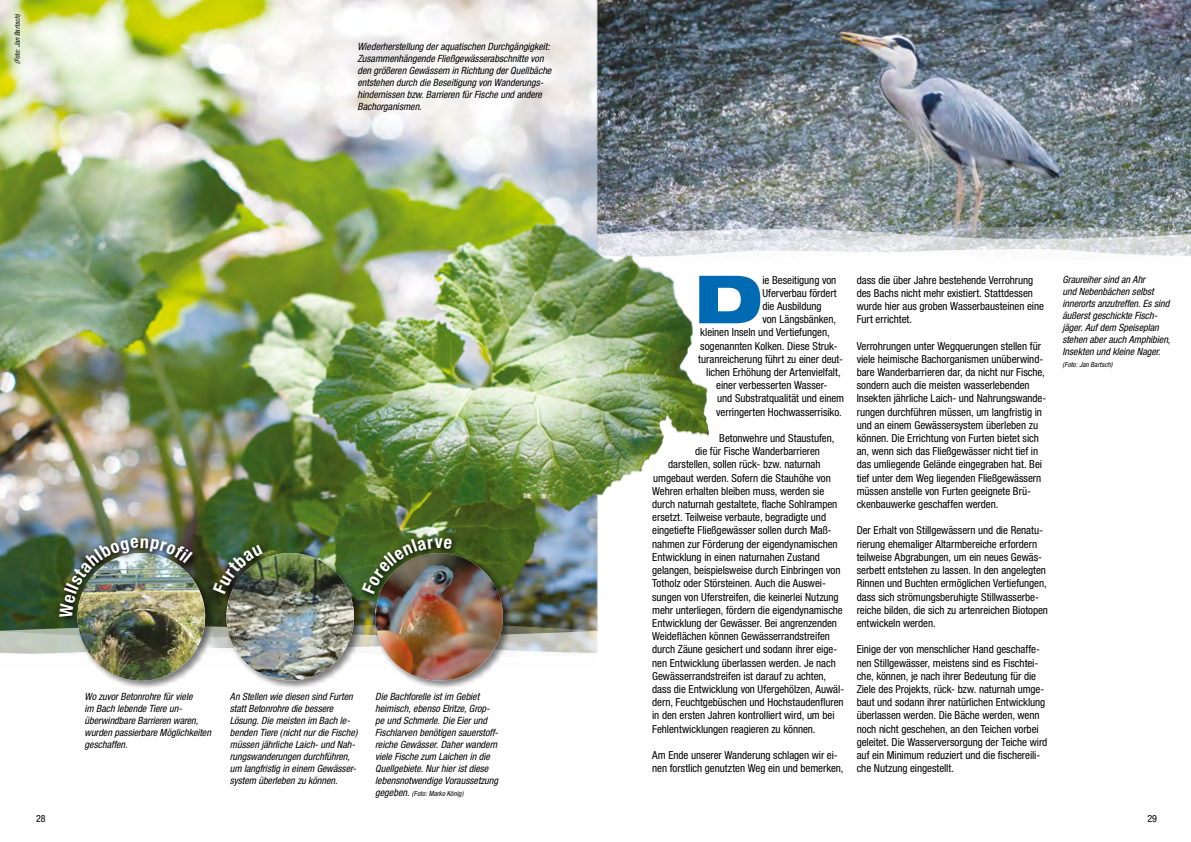
<style>
.page{position:relative;width:1191px;height:842px;background:#fff}
.page>*{position:absolute;margin:0;border:0;box-sizing:border-box;transform-origin:0 0}
.t1{font:900 expanded 66.5px "Helvetica Neue";color:#006ab3}
.t2{font:condensed 11px/13.2px "Helvetica Neue";letter-spacing:-.005em;color:#000}
.t3{font:italic condensed 10px/12px "Helvetica Neue";color:#000}
.t4{font:condensed 10px "Helvetica Neue";color:#000}
.t5{font:italic condensed 7px "Helvetica Neue";letter-spacing:.005em;color:#000}
.s1{font-size:10px}
</style>
<div class="page">
<img style="left:740px;top:0;width:451px;height:227px">
<svg style="left:740px;top:227px;width:451px;height:29px"></svg>
<img style="left:0;top:0;width:740px;height:624px">
<svg style="left:0;top:624px;width:598px;height:30px;background:#b1b6aa"></svg>
<div style="left:225px;top:552px;width:138px;height:138px;background:#000;opacity:.5"></div>
<img style="left:226px;top:553px;width:128px;height:128px;border-radius:64px">
<div style="left:374px;top:552px;width:138px;height:138px;background:#000;opacity:.5"></div>
<img style="left:375px;top:553px;width:128px;height:128px;border-radius:64px">
<div style="left:76px;top:552px;width:138px;height:138px;background:#000;opacity:.5"></div>
<img style="left:77px;top:553px;width:128px;height:128px;border-radius:64px">
<svg style="left:210px;top:542px;width:59px;height:59px"></svg>
<img style="left:358px;top:534px;width:100px;height:67px">
<img style="left:56px;top:534px;width:144px;height:89px">
<svg style="left:213px;top:545px;width:50px;height:49px;background:#38482f"></svg>
<img style="left:362px;top:538px;width:90px;height:56px">
<img style="left:59px;top:538px;width:134px;height:79px">
<p class="t5" style="left:13px;top:64px;width:52px;rotate:-90deg">(Foto: Jan Bartsch)</p>
<p class="t3" style="left:357px;top:41px;width:195px">Wiederherstellung der aquatischen Durchgängigkeit:<br>Zusammenhängende Fließgewässerabschnitte von den größeren Gewässern in Richtung der Quellbäche entstehen durch die Beseitigung von Wanderungs&shy;hindernissen bzw. Barrieren für Fische und andere Bachorganismen.</p>
<p class="t3" style="left:85px;top:691px;width:128px">Wo zuvor Betonrohre für viele<br>im Bach lebende Tiere un&shy;überwindbare Barrieren waren, wurden passierbare Möglichkeiten geschaffen.</p>
<p class="t3" style="left:230px;top:691px;width:129px">An Stellen wie diesen sind Furten statt Betonrohre die bessere<br>Lösung. Die meisten im Bach le&shy;benden Tiere (nicht nur die Fische) müssen jährliche Laich- und Nah&shy;rungswanderungen durchführen, um langfristig in einem Gewässer&shy;system überleben zu können.</p>
<p class="t3" style="left:375px;top:691px;width:124px">Die Bachforelle ist im Gebiet heimisch, ebenso Elritze, Grop&shy;pe und Schmerle. Die Eier und<br>Fischlarven benötigen sauerstoff&shy;reiche Gewässer. Daher wandern viele Fische zum Laichen in die<br>Quellgebiete. Nur hier ist diese lebensnotwendige Voraussetzung</p>
<p class="t5" style="left:375px;top:790px;width:90px"><span class="s1">gegeben.</span> (Foto: Marko König)</p>
<h1 class="t1" style="left:694px;top:256px;width:69px">D</h1>
<p class="t2" style="left:762px;top:273px;width:75px">ie Beseitigung von</p>
<p class="t2" style="left:762px;top:286px;width:76px">Uferverbau fördert</p>
<p class="t2" style="left:762px;top:299px;width:61px">die Ausbildung</p>
<p class="t2" style="left:762px;top:313px;width:75px">von Längsbänken,</p>
<p class="t2" style="left:700px;top:326px;width:131px">kleinen Inseln und Vertiefungen,</p>
<p class="t2" style="left:700px;top:339px;width:139px">sogenannten Kolken. Diese Struk-</p>
<p class="t2" style="left:698px;top:352px;width:146px">turanreicherung führt zu einer deut-</p>
<p class="t2" style="left:706px;top:365px;width:136px">lichen Erhöhung der Artenvielfalt,</p>
<p class="t2" style="left:716px;top:379px;width:112px">einer verbesserten Wasser-</p>
<p class="t2" style="left:717px;top:392px;width:128px">und Substratqualität und einem</p>
<p class="t2" style="left:716px;top:405px;width:127px">verringerten Hochwasserrisiko.</p>
<p class="t2" style="left:719px;top:431px;width:117px">Betonwehre und Staustufen,</p>
<p class="t2" style="left:695px;top:445px;width:126px">die für Fische Wanderbarrieren</p>
<p class="t2" style="left:668px;top:458px;width:154px">darstellen, sollen rück- bzw. naturnah</p>
<p class="t2" style="left:653px;top:471px;width:179px">umgebaut werden. Sofern die Stauhöhe von</p>
<p class="t2" style="left:652px;top:484px;width:174px">Wehren erhalten bleiben muss, werden sie</p>
<p class="t2" style="left:652px;top:497px;width:187px">durch naturnah gestaltete, flache Sohlrampen</p>
<p class="t2" style="left:652px;top:511px;width:175px">ersetzt. Teilweise verbaute, begradigte und</p>
<p class="t2" style="left:652px;top:524px;width:181px">eingetiefte Fließgewässer sollen durch Maß-</p>
<p class="t2" style="left:652px;top:537px;width:187px">nahmen zur Förderung der eigendynamischen</p>
<p class="t2" style="left:652px;top:550px;width:169px">Entwicklung in einen naturnahen Zustand</p>
<p class="t2" style="left:652px;top:563px;width:190px">gelangen, beispielsweise durch Einbringen von</p>
<p class="t2" style="left:652px;top:577px;width:175px">Totholz oder Störsteinen. Auch die Auswei-</p>
<p class="t2" style="left:652px;top:590px;width:188px">sungen von Uferstreifen, die keinerlei Nutzung</p>
<p class="t2" style="left:652px;top:603px;width:192px">mehr unterliegen, fördern die eigendynamische</p>
<p class="t2" style="left:652px;top:616px;width:186px">Entwicklung der Gewässer. Bei angrenzenden</p>
<p class="t2" style="left:652px;top:629px;width:179px">Weideflächen können Gewässerrandstreifen</p>
<p class="t2" style="left:652px;top:643px;width:187px">durch Zäune gesichert und sodann ihrer eige-</p>
<p class="t2" style="left:652px;top:656px;width:185px">nen Entwicklung überlassen werden. Je nach</p>
<p class="t2" style="left:652px;top:669px;width:175px">Gewässerrandstreifen ist darauf zu achten,</p>
<p class="t2" style="left:652px;top:682px;width:193px">dass die Entwicklung von Ufergehölzen, Auwäl-</p>
<p class="t2" style="left:652px;top:695px;width:193px">dern, Feuchtgebüschen und Hochstaudenfluren</p>
<p class="t2" style="left:652px;top:709px;width:184px">in den ersten Jahren kontrolliert wird, um bei</p>
<p class="t2" style="left:652px;top:722px;width:165px">Fehlentwicklungen reagieren zu können.</p>
<p class="t2" style="left:652px;top:748px;width:193px">Am Ende unserer Wanderung schlagen wir ei&shy;nen forstlich genutzten Weg ein und bemerken,</p>
<p class="t2" style="left:856px;top:273px;width:189px">dass die über Jahre bestehende Verrohrung des Bachs nicht mehr existiert. Stattdessen wurde hier aus groben Wasserbausteinen eine Furt errichtet.</p>
<p class="t2" style="left:856px;top:339px;width:191px">Verrohrungen unter Wegquerungen stellen für viele heimische Bachorganismen unüberwind&shy;bare Wanderbarrieren dar, da nicht nur Fische, sondern auch die meisten wasserlebenden Insekten jährliche Laich- und Nahrungswande&shy;rungen durchführen müssen, um langfristig in und an einem Gewässersystem überleben zu können. Die Errichtung von Furten bietet sich an, wenn sich das Fließgewässer nicht tief in das umliegende Gelände eingegraben hat. Bei tief unter dem Weg liegenden Fließgewässern müssen anstelle von Furten geeignete Brü&shy;ckenbauwerke geschaffen werden.</p>
<p class="t2" style="left:856px;top:524px;width:193px">Der Erhalt von Stillgewässern und die Renatu&shy;rierung ehemaliger Altarmbereiche erfordern teilweise Abgrabungen, um ein neues Gewäs&shy;serbett entstehen zu lassen. In den angelegten Rinnen und Buchten ermöglichen Vertiefungen, dass sich strömungsberuhigte Stillwasserbe&shy;reiche bilden, die sich zu artenreichen Biotopen entwickeln werden.</p>
<p class="t2" style="left:856px;top:643px;width:192px">Einige der von menschlicher Hand geschaffe&shy;nen Stillgewässer, meistens sind es Fischtei&shy;che, können, je nach ihrer Bedeutung für die Ziele des Projekts, rück- bzw. naturnah umge&shy;baut und sodann ihrer natürlichen Entwicklung überlassen werden. Die Bäche werden, wenn noch nicht geschehen, an den Teichen vorbei geleitet. Die Wasserversorgung der Teiche wird auf ein Minimum reduziert und die fischereili&shy;che Nutzung eingestellt.</p>
<p class="t3" style="left:1062px;top:273px;width:109px">Graureiher sind an Ahr<br>und Nebenbächen selbst innerorts anzutreffen. Es sind äußerst geschickte Fisch&shy;jäger. Auf dem Speiseplan stehen aber auch Amphibien,<br>Insekten und kleine Nager.</p>
<p class="t5" style="left:1062px;top:360px;width:52px">(Foto: Jan Bartsch)</p>
<p class="t4" style="left:36px;top:813px;width:11px">28</p>
<p class="t4" style="left:1147px;top:813px;width:11px">29</p>
</div>
